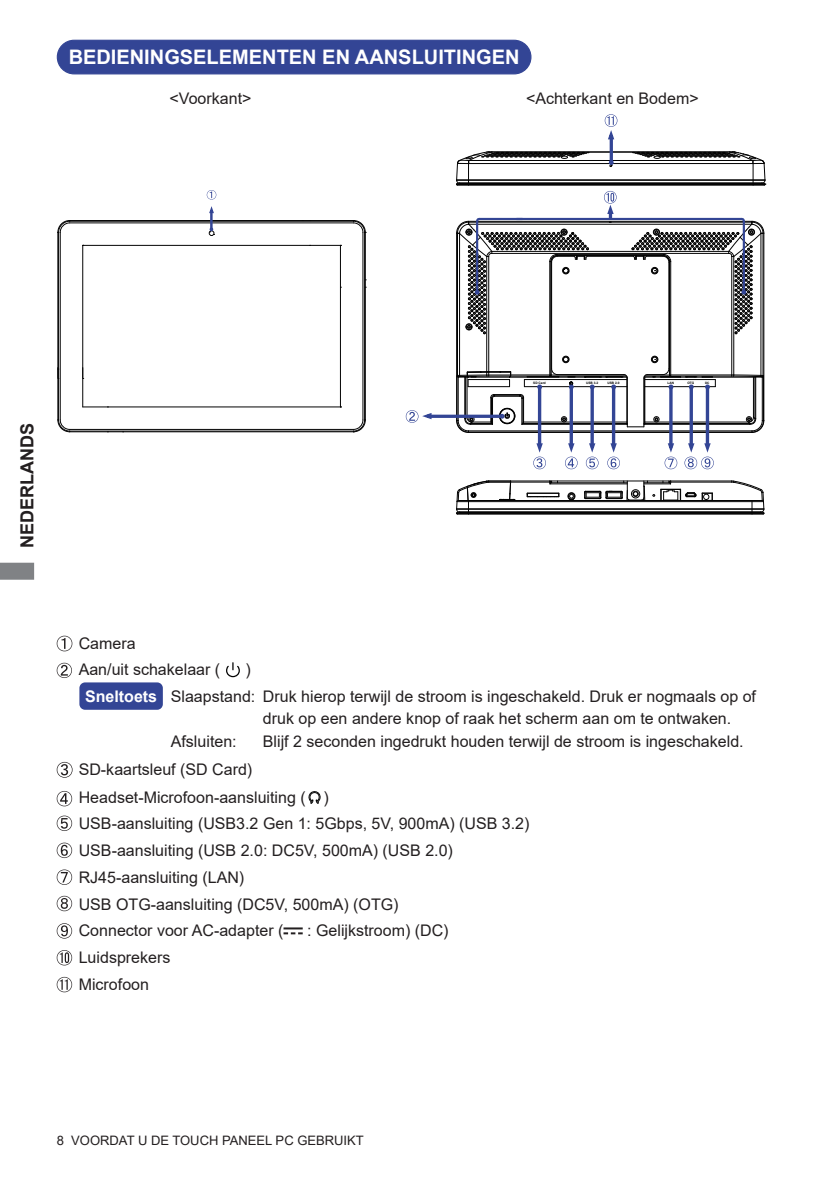
<style>
.page{position:relative;width:840px;height:1191px;background:#fff}
.page>*{position:absolute;margin:0;border:0;box-sizing:border-box;transform-origin:0 0}
.t1{font:700 20px "Arial";color:#fff}
.t2{font:700 18px "Arial";color:#231f20}
.t3{font:16px/26.8px "Arial";color:#231f20}
.t4{font:700 16px "Arial";color:#fff}
.t5{font:13px "Arial";color:#231f20}
.t6{font:700 3.2px "Arial";color:#030303}
.t7{font:700 3px "Arial";color:#030303}
</style>
<div class="page">
<svg style="left:0;top:562px;width:34px;height:18px"></svg>
<svg style="left:57px;top:635px;width:15px;height:16px"></svg>
<svg style="left:57px;top:663px;width:15px;height:15px"></svg>
<svg style="left:226px;top:663px;width:14px;height:15px"></svg>
<svg style="left:57px;top:762px;width:15px;height:15px"></svg>
<svg style="left:57px;top:791px;width:15px;height:15px"></svg>
<svg style="left:308px;top:791px;width:12px;height:13px"></svg>
<svg style="left:57px;top:815px;width:15px;height:16px"></svg>
<svg style="left:57px;top:842px;width:15px;height:16px"></svg>
<svg style="left:57px;top:869px;width:15px;height:16px"></svg>
<svg style="left:57px;top:895px;width:15px;height:16px"></svg>
<svg style="left:57px;top:923px;width:15px;height:15px"></svg>
<svg style="left:283px;top:927px;width:19px;height:7px"></svg>
<svg style="left:57px;top:950px;width:15px;height:15px"></svg>
<svg style="left:57px;top:977px;width:15px;height:15px"></svg>
<div style="left:79px;top:682px;width:84px;height:28px;background:#334595;border-radius:6px"></div>
<div style="left:57px;top:40px;width:473px;height:34px;background:#334595;border-radius:17px"></div>
<div style="left:57px;top:40px;width:474px;height:34px;border:1px solid #334595;border-radius:17px"></div>
<hr style="left:57px;top:232px;width:1px;height:188px;background:#030303">
<hr style="left:58px;top:232px;width:1px;height:188px;background:#030303">
<hr style="left:60px;top:232px;width:1px;height:188px;background:#030303">
<hr style="left:82px;top:245px;width:1px;height:162px;background:#030303">
<hr style="left:70px;top:431px;width:283px;height:1px;background:#030303">
<hr style="left:70px;top:429px;width:283px;height:1px;background:#030303">
<hr style="left:83px;top:406px;width:257px;height:1px;background:#030303">
<hr style="left:83px;top:245px;width:257px;height:1px;background:#030303">
<hr style="left:70px;top:222px;width:283px;height:1px;background:#030303">
<hr style="left:70px;top:221px;width:283px;height:1px;background:#030303">
<hr style="left:70px;top:220px;width:283px;height:1px;background:#030303">
<hr style="left:340px;top:245px;width:1px;height:162px;background:#030303">
<hr style="left:362px;top:232px;width:1px;height:188px;background:#030303">
<hr style="left:364px;top:232px;width:1px;height:188px;background:#030303">
<hr style="left:365px;top:232px;width:1px;height:188px;background:#030303">
<svg style="left:57px;top:419px;width:13px;height:13px"></svg>
<svg style="left:57px;top:220px;width:13px;height:13px"></svg>
<svg style="left:352px;top:220px;width:14px;height:13px"></svg>
<svg style="left:352px;top:419px;width:13px;height:13px"></svg>
<svg style="left:82px;top:367px;width:2px;height:12px"></svg>
<svg style="left:57px;top:367px;width:1px;height:12px"></svg>
<svg style="left:207px;top:190px;width:9px;height:46px"></svg>
<hr style="left:457px;top:185px;width:306px;height:1px;background:#030303">
<hr style="left:456px;top:184px;width:308px;height:1px;background:#030303">
<hr style="left:459px;top:183px;width:302px;height:1px;background:#030303">
<hr style="left:456px;top:180px;width:308px;height:1px;background:#030303">
<hr style="left:456px;top:179px;width:308px;height:1px;background:#030303">
<hr style="left:468px;top:163px;width:284px;height:1px;background:#030303">
<hr style="left:468px;top:160px;width:284px;height:1px;background:#030303">
<hr style="left:488px;top:152px;width:244px;height:1px;background:#030303">
<svg style="left:456px;top:152px;width:133px;height:32px"></svg>
<svg style="left:632px;top:152px;width:133px;height:33px"></svg>
<hr style="left:456px;top:233px;width:1px;height:187px;background:#030303">
<hr style="left:457px;top:233px;width:1px;height:142px;background:#030303">
<hr style="left:457px;top:377px;width:1px;height:43px;background:#030303">
<hr style="left:459px;top:233px;width:1px;height:142px;background:#030303">
<hr style="left:464px;top:377px;width:1px;height:41px;background:#030303">
<hr style="left:465px;top:377px;width:1px;height:41px;background:#030303">
<hr style="left:466px;top:377px;width:1px;height:40px;background:#030303">
<hr style="left:486px;top:256px;width:1px;height:116px;background:#030303">
<hr style="left:488px;top:256px;width:1px;height:116px;background:#030303">
<hr style="left:468px;top:432px;width:283px;height:1px;background:#030303">
<hr style="left:468px;top:430px;width:283px;height:1px;background:#030303">
<hr style="left:644px;top:424px;width:105px;height:1px;background:#030303">
<hr style="left:521px;top:424px;width:105px;height:1px;background:#030303">
<hr style="left:522px;top:423px;width:104px;height:1px;background:#030303">
<hr style="left:644px;top:423px;width:105px;height:1px;background:#030303">
<hr style="left:523px;top:422px;width:103px;height:1px;background:#030303">
<hr style="left:644px;top:422px;width:104px;height:1px;background:#030303">
<svg style="left:523px;top:379px;width:4px;height:8px"></svg>
<hr style="left:524px;top:386px;width:102px;height:1px;background:#030303">
<hr style="left:549px;top:261px;width:1px;height:115px;background:#030303">
<hr style="left:550px;top:261px;width:1px;height:114px;background:#030303">
<hr style="left:551px;top:262px;width:1px;height:107px;background:#030303">
<hr style="left:524px;top:379px;width:102px;height:1px;background:#030303">
<hr style="left:509px;top:377px;width:117px;height:1px;background:#030303">
<hr style="left:644px;top:377px;width:109px;height:1px;background:#030303">
<hr style="left:549px;top:376px;width:77px;height:1px;background:#030303">
<hr style="left:670px;top:376px;width:61px;height:1px;background:#030303">
<hr style="left:510px;top:376px;width:39px;height:1px;background:#030303">
<hr style="left:550px;top:375px;width:75px;height:1px;background:#030303">
<hr style="left:510px;top:374px;width:40px;height:1px;background:#030303">
<hr style="left:669px;top:374px;width:62px;height:1px;background:#030303">
<hr style="left:557px;top:374px;width:66px;height:1px;background:#030303">
<hr style="left:668px;top:261px;width:1px;height:114px;background:#030303">
<hr style="left:670px;top:261px;width:1px;height:115px;background:#030303">
<hr style="left:731px;top:256px;width:1px;height:120px;background:#030303">
<hr style="left:733px;top:256px;width:1px;height:119px;background:#030303">
<hr style="left:752px;top:377px;width:1px;height:40px;background:#030303">
<hr style="left:754px;top:377px;width:1px;height:41px;background:#030303">
<hr style="left:755px;top:377px;width:1px;height:41px;background:#030303">
<hr style="left:760px;top:233px;width:1px;height:142px;background:#030303">
<hr style="left:761px;top:377px;width:1px;height:43px;background:#030303">
<hr style="left:762px;top:233px;width:1px;height:142px;background:#030303">
<hr style="left:762px;top:376px;width:1px;height:44px;background:#030303">
<hr style="left:763px;top:233px;width:1px;height:187px;background:#030303">
<div style="left:562px;top:356px;width:7px;height:7px;border:1px solid #030303;border-radius:50%"></div>
<svg style="left:562px;top:357px;width:6px;height:5px"></svg>
<div style="left:651px;top:356px;width:6px;height:7px;border:1px solid #030303;border-radius:50%"></div>
<svg style="left:745px;top:416px;width:18px;height:17px"></svg>
<svg style="left:731px;top:375px;width:32px;height:3px"></svg>
<svg style="left:456px;top:371px;width:55px;height:16px"></svg>
<svg style="left:651px;top:357px;width:6px;height:5px"></svg>
<hr style="left:488px;top:480px;width:243px;height:1px;background:#030303">
<hr style="left:670px;top:482px;width:61px;height:1px;background:#030303">
<hr style="left:510px;top:482px;width:39px;height:1px;background:#030303">
<hr style="left:550px;top:482px;width:77px;height:1px;background:#030303">
<hr style="left:549px;top:483px;width:78px;height:1px;background:#030303">
<hr style="left:527px;top:493px;width:31px;height:1px;background:#030303">
<hr style="left:527px;top:496px;width:31px;height:1px;background:#030303">
<hr style="left:458px;top:500px;width:303px;height:1px;background:#030303">
<hr style="left:457px;top:501px;width:306px;height:1px;background:#030303">
<hr style="left:456px;top:508px;width:307px;height:1px;background:#030303">
<hr style="left:456px;top:509px;width:307px;height:1px;background:#030303">
<hr style="left:459px;top:511px;width:301px;height:1px;background:#030303">
<hr style="left:457px;top:512px;width:305px;height:1px;background:#030303">
<hr style="left:456px;top:513px;width:307px;height:1px;background:#030303">
<hr style="left:457px;top:514px;width:305px;height:1px;background:#030303">
<svg style="left:537px;top:493px;width:22px;height:4px"></svg>
<div style="left:567px;top:492px;width:8px;height:8px;border:1px solid #030303;border-radius:50%"></div>
<svg style="left:568px;top:493px;width:6px;height:7px"></svg>
<svg style="left:731px;top:481px;width:33px;height:33px"></svg>
<svg style="left:549px;top:481px;width:9px;height:3px"></svg>
<svg style="left:584px;top:481px;width:128px;height:19px"></svg>
<svg style="left:456px;top:480px;width:59px;height:33px"></svg>
<svg style="left:405px;top:394px;width:119px;height:39px"></svg>
<svg style="left:533px;top:368px;width:44px;height:101px"></svg>
<svg style="left:584px;top:368px;width:131px;height:101px"></svg>
<svg style="left:456px;top:191px;width:307px;height:143px"></svg>
<svg style="left:604px;top:114px;width:13px;height:53px"></svg>
<p class="t1" style="left:69px;top:43px;width:452px">BEDIENINGSELEMENTEN EN AANSLUITINGEN</p>
<p class="t3" style="left:169px;top:85px;width:83px">&lt;Voorkant&gt;</p>
<p class="t3" style="left:525px;top:85px;width:174px">&lt;Achterkant en Bodem&gt;</p>
<p class="t2" style="left:14px;top:548px;width:126px;rotate:-90deg">NEDERLANDS</p>
<p class="t6" style="left:533px;top:381px;width:14px">SD Card</p>
<p class="t6" style="left:586px;top:381px;width:14px">USB 3.2</p>
<p class="t6" style="left:607px;top:381px;width:14px">USB 2.0</p>
<p class="t6" style="left:667px;top:381px;width:8px">LAN</p>
<p class="t6" style="left:687px;top:381px;width:8px">OTG</p>
<p class="t7" style="left:704px;top:381px;width:6px">DC</p>
<p class="t3" style="left:79px;top:630px;width:143px">Camera<br>Aan/uit schakelaar (</p>
<p class="t3" style="left:171px;top:656px;width:586px;line-height:26.2px;text-indent:75px">)<br>Slaapstand: Druk hierop terwijl de stroom is ingeschakeld. Druk er nogmaals op of</p>
<p class="t3" style="left:263px;top:705px;width:469px">druk op een andere knop of raak het scherm aan om te ontwaken.</p>
<p class="t3" style="left:171px;top:728px;width:67px">Afsluiten:</p>
<p class="t3" style="left:263px;top:728px;width:482px">Blijf 2 seconden ingedrukt houden terwijl de stroom is ingeschakeld.</p>
<p class="t3" style="left:79px;top:755px;width:251px;line-height:27.8px">SD-kaartsleuf (SD Card)<br>Headset-Microfoon-aansluiting ( )</p>
<p class="t3" style="left:79px;top:810px;width:452px">USB-aansluiting (USB3.2 Gen 1: 5Gbps, 5V, 900mA) (USB 3.2)<br>USB-aansluiting (USB 2.0: DC5V, 500mA) (USB 2.0)<br>RJ45-aansluiting (LAN)<br>USB OTG-aansluiting (DC5V, 500mA) (OTG)<br>Connector voor AC-adapter (</p>
<p class="t4" style="left:85px;top:685px;width:74px">Sneltoets</p>
<p class="t3" style="left:307px;top:917px;width:143px">: Gelijkstroom) (DC)</p>
<p class="t3" style="left:79px;top:944px;width:93px">Luidsprekers<br>Microfoon</p>
<p class="t5" style="left:57px;top:1131px;width:308px">8 VOORDAT U DE TOUCH PANEEL PC GEBRUIKT</p>
</div>
